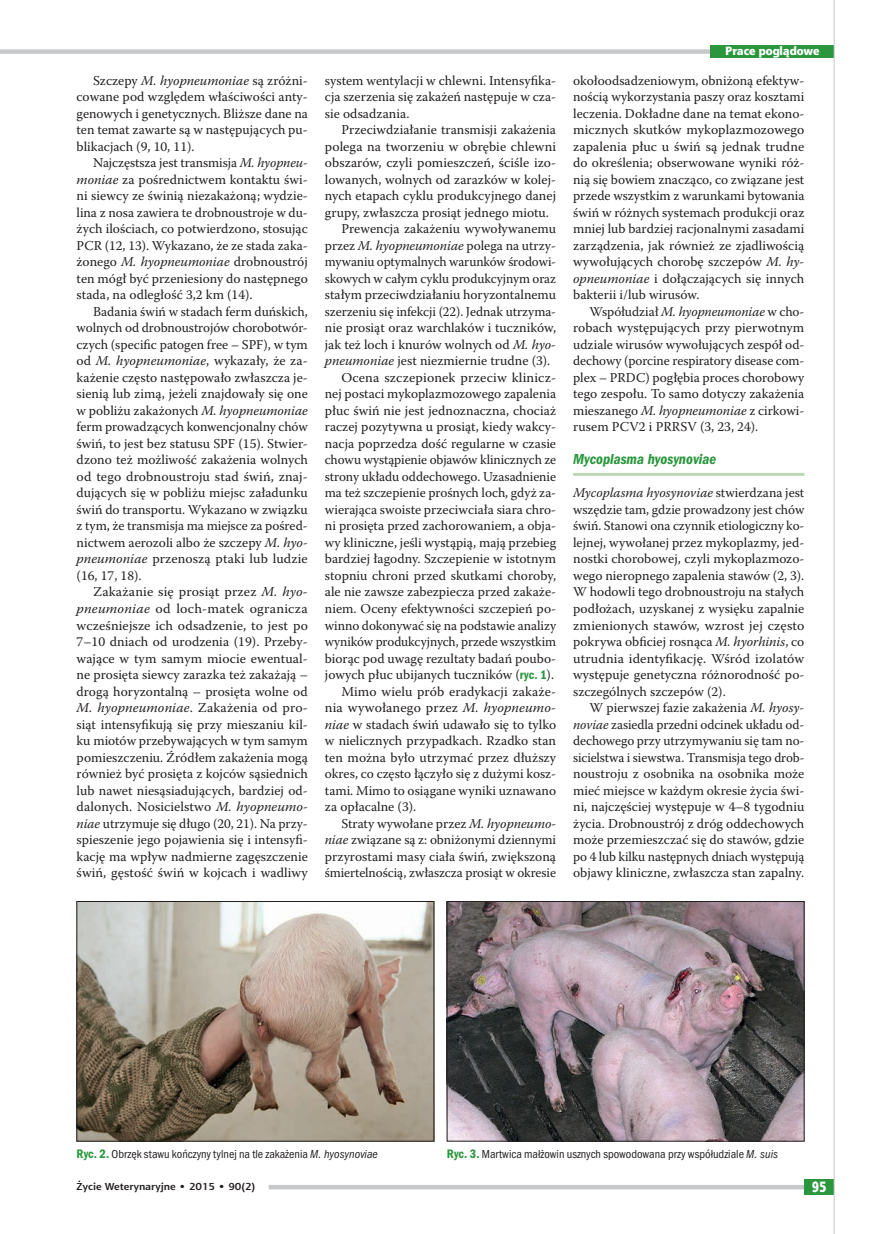
<style>
.page{position:relative;width:881px;height:1234px;background:#fff}
.page>*{position:absolute;margin:0;border:0;box-sizing:border-box;transform-origin:0 0}
.t1{font:italic 600 condensed 15px "Franklin Gothic CEEF";color:#2a973d}
.t2{font:15px "Aerton Cnd EFN Black";color:#fff}
.t3{font:13.5px/16.5px "Warnock Pro";color:#231f20;text-align:justify}
.t4{font:12px "Franklin Got Itc TOT Boo Con";color:#231f20}
.t5{font:12px "Aerton EFN Black";color:#fff}
.t6{font:700 10.2px "Aerton EFN";color:#231f20;scale:1.11 1}
.s1{font-style:italic}
.s2{font-family:"Franklin Got Itc TOT Dem Con";font-size:12.75px;color:#2a973d}
.s3{font-family:"Franklin Gothic CEEF";font-style:italic;font-stretch:condensed}
</style>
<div class="page">
<hr style="left:573px;top:473px;width:231px;height:3px;background:#bdd8b7">
<img style="left:79px;top:903px;width:353px;height:236px">
<div style="left:77px;top:901px;width:357px;height:240px;border:1px solid #231f20"></div>
<img style="left:448px;top:903px;width:354px;height:236px">
<div style="left:446px;top:901px;width:358px;height:240px;border:1px solid #231f20"></div>
<div style="left:0;top:49px;width:833px;height:5px;background:#c7c8ca"></div>
<div style="left:710px;top:45px;width:123px;height:13px;background:#2a973d"></div>
<div style="left:268px;top:1184px;width:565px;height:5px;background:#c7c8ca"></div>
<div style="left:804px;top:1178px;width:29px;height:15px;background:#2a973d"></div>
<hr style="left:833px;top:0;width:1px;height:1233px;background:#c7c8ca">
<p class="t3" style="left:77px;top:72px;width:233px;text-indent:16px">Szczepy <span class="s1">M. hyopneumoniae</span> są zróżni&shy;cowane pod względem właściwości anty&shy;genowych i genetycznych. Bliższe dane na ten temat zawarte są w następujących pu&shy;blikacjach (9, 10, 11).</p>
<p class="t3" style="left:77px;top:154px;width:233px;text-indent:16px">Najczęstsza jest transmisja <span class="s1">M. hyopneu&shy;moniae</span> za pośrednictwem kontaktu świ&shy;ni siewcy ze świnią niezakażoną; wydzie&shy;lina z nosa zawiera te drobnoustroje w du&shy;żych ilościach, co potwierdzono, stosując PCR (12, 13). Wykazano, że ze stada zaka&shy;żonego <span class="s1">M. hyopneumoniae</span> drobnoustrój ten mógł być przeniesiony do następnego stada, na odległość 3,2 km (14).</p>
<p class="t3" style="left:77px;top:303px;width:233px;text-indent:16px">Badania świń w stadach ferm duńskich, wolnych od drobnoustrojów chorobotwór&shy;czych (specific patogen free – SPF), w tym od <span class="s1">M. hyopneumoniae</span>, wykazały, że za&shy;każenie często następowało zwłaszcza je&shy;sienią lub zimą, jeżeli znajdowały się one w pobliżu zakażonych <span class="s1">M. hyopneumoniae </span>ferm prowadzących konwencjonalny chów świń, to jest bez statusu SPF (15). Stwier&shy;dzono też możliwość zakażenia wolnych od tego drobnoustroju stad świń, znaj&shy;dujących się w pobliżu miejsc załadunku świń do transportu. Wykazano w związku z tym, że transmisja ma miejsce za pośred&shy;nictwem aerozoli albo że szczepy <span class="s1">M. hyo&shy;pneumoniae</span> przenoszą ptaki lub ludzie (16, 17, 18).</p>
<p class="t3" style="left:77px;top:583px;width:233px;text-indent:16px">Zakażanie się prosiąt przez <span class="s1">M. hyo&shy;pneumoniae</span> od loch-matek ogranicza wcześniejsze ich odsadzenie, to jest po 7–10 dniach od urodzenia (19). Przeby&shy;wające w tym samym miocie ewentual&shy;ne prosięta siewcy zarazka też zakażają – drogą horyzontalną – prosięta wolne od <span class="s1">M. hyopneumoniae</span>. Zakażenia od pro&shy;siąt intensyfikują się przy mieszaniu kil&shy;ku miotów przebywających w tym samym pomieszczeniu. Źródłem zakażenia mogą również być prosięta z kojców sąsiednich lub nawet niesąsiadujących, bardziej od&shy;dalonych. Nosicielstwo <span class="s1">M. hyopneumo&shy;niae</span> utrzymuje się długo (20, 21). Na przy&shy;spieszenie jego pojawienia się i intensyfi&shy;kację ma wpływ nadmierne zagęszczenie świń, gęstość świń w kojcach i wadliwy</p>
<p class="t3" style="left:325px;top:72px;width:233px">system wentylacji w chlewni. Intensyfika&shy;cja szerzenia się zakażeń następuje w cza&shy;sie odsadzania.</p>
<p class="t3" style="left:341px;top:121px;width:216px">Przeciwdziałanie transmisji zakażenia</p>
<p class="t3" style="left:325px;top:138px;width:232px">polega na tworzeniu w obrębie chlewni</p>
<p class="t3" style="left:325px;top:154px;width:233px">obszarów, czyli pomieszczeń, ściśle izo-</p>
<p class="t3" style="left:325px;top:171px;width:233px">lowanych, wolnych od zarazków w kolej-</p>
<p class="t3" style="left:325px;top:187px;width:233px">nych etapach cyklu produkcyjnego danej</p>
<p class="t3" style="left:325px;top:204px;width:225px">grupy, zwłaszcza prosiąt jednego miotu.</p>
<p class="t3" style="left:341px;top:220px;width:216px">Prewencja zakażeniu wywoływanemu</p>
<p class="t3" style="left:325px;top:237px;width:233px">przez <span class="s1">M. hyopneumoniae</span> polega na utrzy-</p>
<p class="t3" style="left:325px;top:253px;width:233px">mywaniu optymalnych warunków środowi-</p>
<p class="t3" style="left:325px;top:270px;width:232px">skowych w całym cyklu produkcyjnym oraz</p>
<p class="t3" style="left:325px;top:286px;width:232px">stałym przeciwdziałaniu horyzontalnemu</p>
<p class="t3" style="left:325px;top:303px;width:233px">szerzeniu się infekcji (22). Jednak utrzyma-</p>
<p class="t3" style="left:325px;top:319px;width:233px">nie prosiąt oraz warchlaków i tuczników,</p>
<p class="t3" style="left:325px;top:336px;width:232px">jak też loch i knurów wolnych od <span class="s1">M. hyo-</span></p>
<p class="t3" style="left:325px;top:352px;width:227px"><span class="s1">pneumoniae</span> jest niezmiernie trudne (3).</p>
<p class="t3" style="left:341px;top:369px;width:216px">Ocena szczepionek przeciw klinicz-</p>
<p class="t3" style="left:325px;top:385px;width:233px">nej postaci mykoplazmozowego zapalenia</p>
<p class="t3" style="left:325px;top:402px;width:233px">płuc świń nie jest jednoznaczna, chociaż</p>
<p class="t3" style="left:325px;top:418px;width:233px">raczej pozytywna u prosiąt, kiedy wakcy-</p>
<p class="t3" style="left:325px;top:435px;width:233px">nacja poprzedza dość regularne w czasie</p>
<p class="t3" style="left:325px;top:451px;width:233px">chowu wystąpienie objawów klinicznych ze</p>
<p class="t3" style="left:325px;top:468px;width:232px">strony układu oddechowego. Uzasadnienie</p>
<p class="t3" style="left:325px;top:484px;width:233px">ma też szczepienie prośnych loch, gdyż za-</p>
<p class="t3" style="left:325px;top:501px;width:233px">wierająca swoiste przeciwciała siara chro-</p>
<p class="t3" style="left:325px;top:517px;width:233px">ni prosięta przed zachorowaniem, a obja-</p>
<p class="t3" style="left:325px;top:534px;width:233px">wy kliniczne, jeśli wystąpią, mają przebieg</p>
<p class="t3" style="left:325px;top:550px;width:233px">bardziej łagodny. Szczepienie w istotnym</p>
<p class="t3" style="left:325px;top:567px;width:232px">stopniu chroni przed skutkami choroby,</p>
<p class="t3" style="left:325px;top:583px;width:233px">ale nie zawsze zabezpiecza przed zakaże-</p>
<p class="t3" style="left:325px;top:600px;width:233px">niem. Oceny efektywności szczepień po-</p>
<p class="t3" style="left:325px;top:616px;width:233px">winno dokonywać się na podstawie analizy</p>
<p class="t3" style="left:325px;top:633px;width:233px">wyników produkcyjnych, przede wszystkim</p>
<p class="t3" style="left:325px;top:649px;width:233px">biorąc pod uwagę rezultaty badań poubo-</p>
<p class="t3" style="left:325px;top:666px;width:231px">jowych płuc ubijanych tuczników (<span class="s2">ryc. 1</span>).</p>
<p class="t3" style="left:341px;top:682px;width:216px">Mimo wielu prób eradykacji zakaże-</p>
<p class="t3" style="left:325px;top:699px;width:233px">nia wywołanego przez <span class="s1">M. hyopneumo-</span></p>
<p class="t3" style="left:325px;top:715px;width:233px"><span class="s1">niae</span> w stadach świń udawało się to tylko</p>
<p class="t3" style="left:325px;top:732px;width:233px">w nielicznych przypadkach. Rzadko stan</p>
<p class="t3" style="left:325px;top:748px;width:233px">ten można było utrzymać przez dłuższy</p>
<p class="t3" style="left:325px;top:765px;width:233px">okres, co często łączyło się z dużymi kosz-</p>
<p class="t3" style="left:325px;top:781px;width:232px">tami. Mimo to osiągane wyniki uznawano</p>
<p class="t3" style="left:325px;top:798px;width:93px">za opłacalne (3).</p>
<p class="t3" style="left:341px;top:814px;width:216px">Straty wywołane przez <span class="s1">M. hyopneumo-</span></p>
<p class="t3" style="left:325px;top:831px;width:233px"><span class="s1">niae</span> związane są z: obniżonymi dziennymi</p>
<p class="t3" style="left:325px;top:847px;width:233px">przyrostami masy ciała świń, zwiększoną</p>
<p class="t3" style="left:325px;top:864px;width:232px">śmiertelnością, zwłaszcza prosiąt w okresie</p>
<p class="t5" style="left:725px;top:43px;width:96px">Prace poglądowe</p>
<p class="t3" style="left:573px;top:72px;width:233px">okołoodsadzeniowym, obniżoną efektyw&shy;nością wykorzystania paszy oraz kosztami leczenia. Dokładne dane na temat ekono&shy;micznych skutków mykoplazmozowego zapalenia płuc u świń są jednak trudne do określenia; obserwowane wyniki róż&shy;nią się bowiem znacząco, co związane jest przede wszystkim z warunkami bytowania świń w różnych systemach produkcji oraz mniej lub bardziej racjonalnymi zasadami zarządzenia, jak również ze zjadliwością wywołujących chorobę szczepów <span class="s1">M. hy&shy;opneumoniae</span> i dołączających się innych bakterii i/lub wirusów.</p>
<p class="t3" style="left:573px;top:303px;width:233px;text-indent:16px">Współudział <span class="s1">M. hyopneumoniae</span> w cho&shy;robach występujących przy pierwotnym udziale wirusów wywołujących zespół od&shy;dechowy (porcine respiratory disease com&shy;plex – PRDC) pogłębia proces chorobowy tego zespołu. To samo dotyczy zakażenia mieszanego <span class="s1">M. hyopneumoniae</span> z cirkowi&shy;rusem PCV2 i PRRSV (3, 23, 24).</p>
<p class="t1" style="left:573px;top:451px;width:145px">Mycoplasma hyosynoviae</p>
<p class="t3" style="left:573px;top:484px;width:233px"><span class="s1">Mycoplasma hyosynoviae</span> stwierdzana jest wszędzie tam, gdzie prowadzony jest chów świń. Stanowi ona czynnik etiologiczny ko&shy;lejnej, wywołanej przez mykoplazmy, jed&shy;nostki chorobowej, czyli mykoplazmozo&shy;wego nieropnego zapalenia stawów (2, 3).<br>W hodowli tego drobnoustroju na stałych podłożach, uzyskanej z wysięku zapalnie zmienionych stawów, wzrost jej często pokrywa obficiej rosnąca <span class="s1">M. hyorhinis</span>, co utrudnia identyfikację. Wśród izolatów występuje genetyczna różnorodność po&shy;szczególnych szczepów (2).</p>
<p class="t3" style="left:573px;top:699px;width:233px;text-indent:16px">W pierwszej fazie zakażenia <span class="s1">M. hyosy&shy;noviae</span> zasiedla przedni odcinek układu od&shy;dechowego przy utrzymywaniu się tam no&shy;sicielstwa i siewstwa. Transmisja tego drob&shy;noustroju z osobnika na osobnika może mieć miejsce w każdym okresie życia świ&shy;ni, najczęściej występuje w 4–8 tygodniu życia. Drobnoustrój z dróg oddechowych może przemieszczać się do stawów, gdzie po 4 lub kilku następnych dniach występują objawy kliniczne, zwłaszcza stan zapalny.</p>
<p class="t4" style="left:77px;top:1146px;width:303px"><span class="s2">Ryc. 2.</span> Obrzęk stawu kończyny tylnej na tle zakażenia <span class="s3">M. hyosynoviae</span></p>
<p class="t4" style="left:446px;top:1146px;width:332px"><span class="s2">Ryc. 3.</span> Martwica małżowin usznych spowodowana przy współudziale <span class="s3">M. suis</span></p>
<p class="t6" style="left:77px;top:1180px;width:162px">Życie Weterynaryjne • 2015 • 90(2)</p>
<p class="t2" style="left:811px;top:1177px;width:16px">95</p>
</div>
